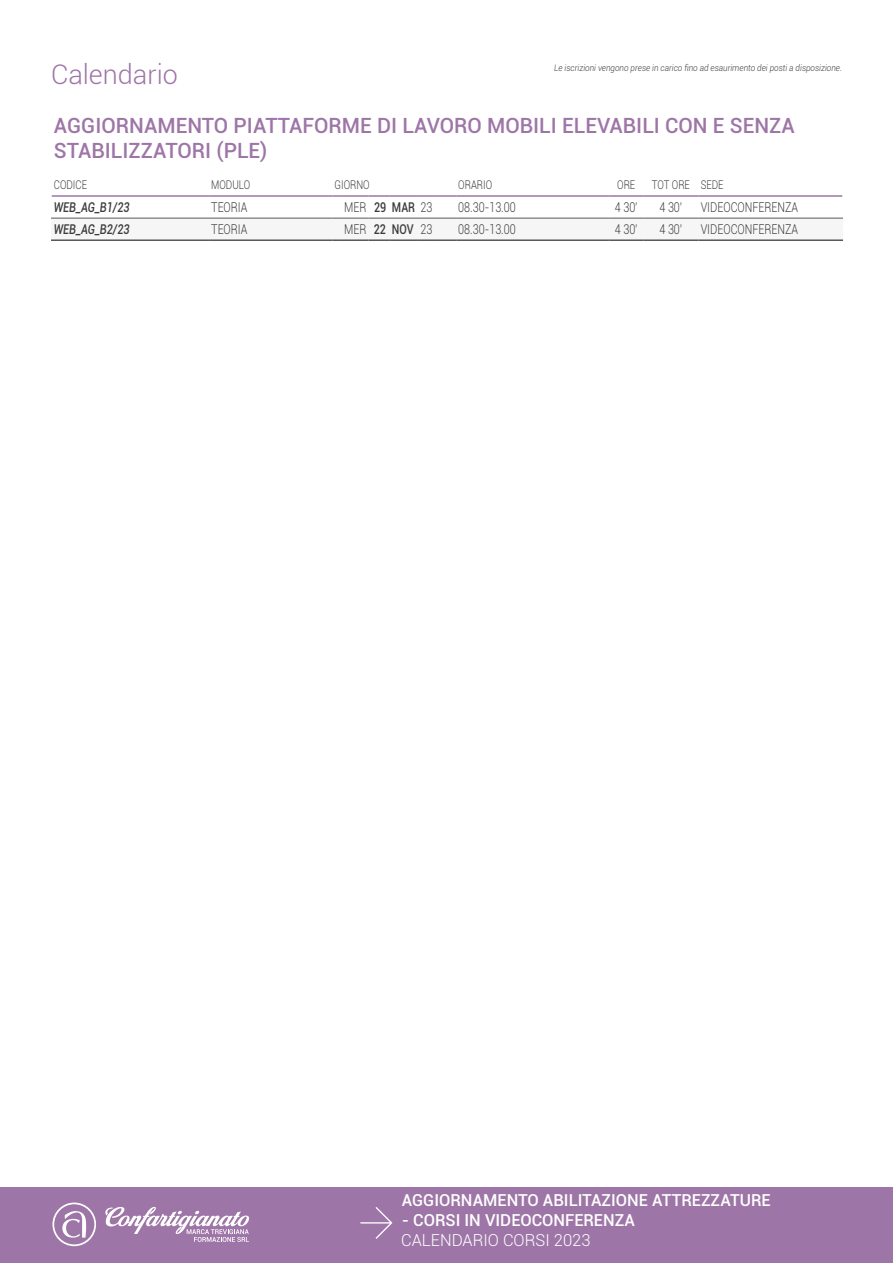
<style>
.page{position:relative;width:893px;height:1263px;background:#fff}
.page>*{position:absolute;margin:0;border:0;box-sizing:border-box;transform-origin:0 0}
.t1{font:300 27px "Roboto";color:#9e75a7}
.t2{font:500 21px/25.2px "Roboto";color:#9e75a7}
.t3{font:500 16.5px "Roboto";color:#fff}
.t4{font:300 16.5px "Roboto";color:#fff}
.t5{font:300 13.5px "Roboto";color:#3c3c3b;scale:.8 1}
.t6{font:italic 500 13.5px "Roboto";color:#3c3c3b;scale:.8 1}
.t7{font:300 12px "Roboto";color:#3c3c3b;scale:.8 1}
.t8{font:italic 300 9px "Roboto";color:#3c3c3b;scale:.9 1}
.s1{font-weight:500}
</style>
<div class="page">
<div style="left:0;top:1187px;width:893px;height:76px;background:#9e75a7"></div>
<svg style="left:360px;top:1207px;width:32px;height:32px"></svg>
<svg style="left:52px;top:1202px;width:44px;height:44px"></svg>
<svg style="left:105px;top:1207px;width:144px;height:35px"></svg>
<hr style="left:52px;top:195px;width:157px;height:2px;background:#9e75a7">
<hr style="left:209px;top:195px;width:123px;height:2px;background:#9e75a7">
<svg style="left:332px;top:195px;width:9px;height:2px"></svg>
<hr style="left:341px;top:195px;width:28px;height:2px;background:#9e75a7">
<hr style="left:369px;top:195px;width:21px;height:2px;background:#9e75a7">
<hr style="left:390px;top:195px;width:28px;height:2px;background:#9e75a7">
<svg style="left:418px;top:195px;width:17px;height:2px"></svg>
<hr style="left:435px;top:195px;width:21px;height:2px;background:#9e75a7">
<hr style="left:456px;top:195px;width:153px;height:2px;background:#9e75a7">
<hr style="left:609px;top:195px;width:34px;height:2px;background:#9e75a7">
<hr style="left:643px;top:195px;width:55px;height:2px;background:#9e75a7">
<hr style="left:698px;top:195px;width:144px;height:2px;background:#9e75a7">
<hr style="left:51px;top:218px;width:2px;height:21px;background:#f6f6f6">
<hr style="left:841px;top:218px;width:2px;height:21px;background:#f6f6f6">
<hr style="left:51px;top:239px;width:158px;height:2px;background:#575756">
<hr style="left:698px;top:239px;width:145px;height:2px;background:#575756">
<hr style="left:51px;top:218px;width:158px;height:1px;background:#575756">
<hr style="left:698px;top:218px;width:145px;height:1px;background:#575756">
<svg style="left:52px;top:218px;width:790px;height:23px"></svg>
<hr style="left:456px;top:218px;width:153px;height:1px;background:#575756">
<hr style="left:609px;top:218px;width:34px;height:1px;background:#575756">
<h1 class="t1" style="left:51px;top:56px;width:128px">Calendario</h1>
<h2 class="t2" style="left:54px;top:112px;width:742px">AGGIORNAMENTO PIATTAFORME DI LAVORO MOBILI ELEVABILI CON E SENZA<br>STABILIZZATORI (PLE)</h2>
<p class="t7" style="left:54px;top:177px;width:43px">CODICE</p>
<p class="t7" style="left:211px;top:177px;width:50px">MODULO</p>
<p class="t7" style="left:335px;top:177px;width:45px">GIORNO</p>
<p class="t7" style="left:458px;top:177px;width:44px">ORARIO</p>
<p class="t7" style="left:617px;top:177px;width:24px">ORE</p>
<p class="t7" style="left:652px;top:177px;width:91px">TOT ORE SEDE</p>
<p class="t6" style="left:54px;top:198px;width:96px">WEB_AG_B1/23</p>
<p class="t5" style="left:211px;top:198px;width:47px">TEORIA</p>
<p class="t5" style="left:344px;top:198px;width:112px">MER <span class="s1">29 MAR</span> 23</p>
<p class="t5" style="left:458px;top:198px;width:73px">08.30-13.00</p>
<p class="t5" style="left:615px;top:198px;width:30px">4 30’</p>
<p class="t5" style="left:659px;top:198px;width:30px">4 30’</p>
<p class="t5" style="left:701px;top:198px;width:123px">VIDEOCONFERENZA</p>
<p class="t6" style="left:54px;top:220px;width:96px">WEB_AG_B2/23</p>
<p class="t5" style="left:211px;top:220px;width:47px">TEORIA</p>
<p class="t5" style="left:344px;top:220px;width:112px">MER <span class="s1">22 NOV</span> 23</p>
<p class="t5" style="left:458px;top:220px;width:73px">08.30-13.00</p>
<p class="t5" style="left:615px;top:220px;width:30px">4 30’</p>
<p class="t5" style="left:659px;top:220px;width:30px">4 30’</p>
<p class="t5" style="left:701px;top:220px;width:123px">VIDEOCONFERENZA</p>
<p class="t8" style="left:554px;top:61px;width:321px">Le iscrizioni vengono prese in carico fino ad esaurimento dei posti a disposizione.</p>
<p class="t3" style="left:402px;top:1188px;width:370px">AGGIORNAMENTO ABILITAZIONE ATTREZZATURE</p>
<p class="t3" style="left:402px;top:1208px;width:235px">- CORSI IN VIDEOCONFERENZA</p>
<p class="t4" style="left:401px;top:1228px;width:191px">CALENDARIO CORSI 2023</p>
</div>
